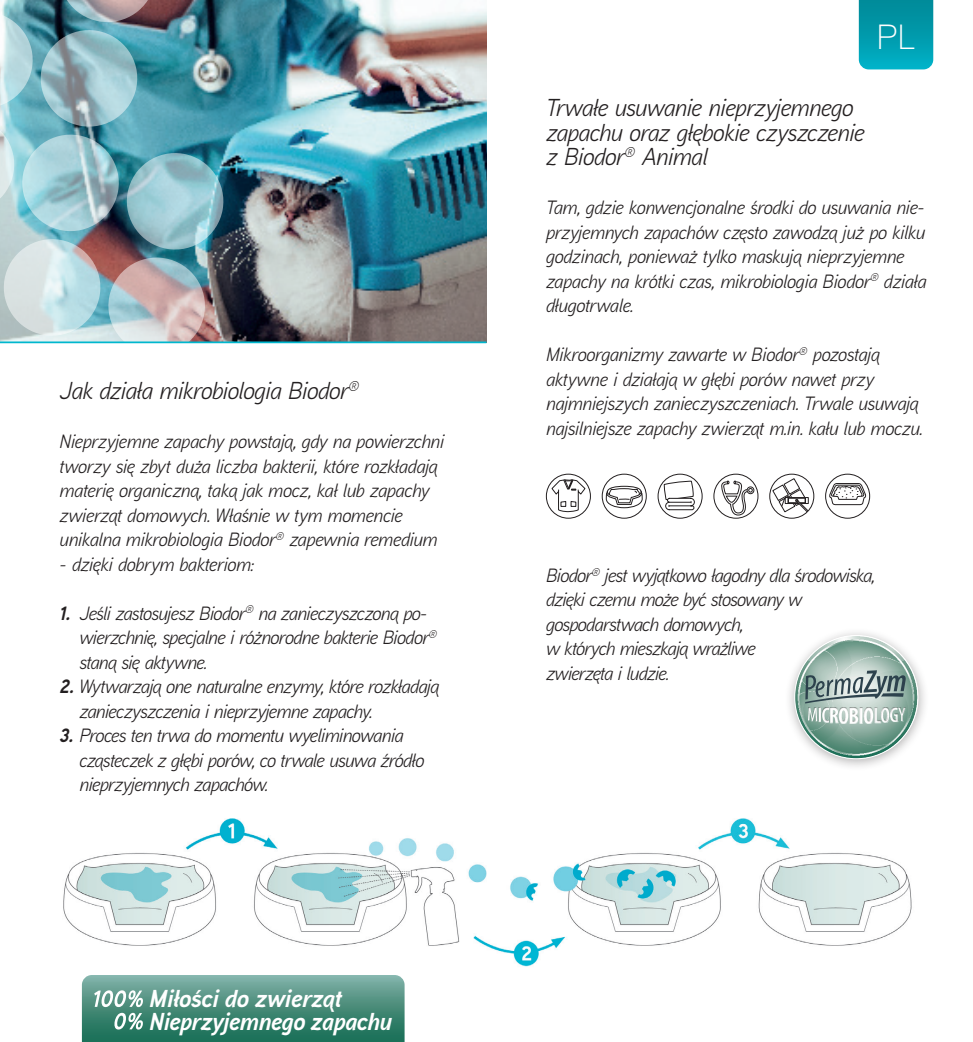
<style>
.page{position:relative;width:973px;height:1042px;background:#fff}
.page>*{position:absolute;margin:0;border:0;box-sizing:border-box;transform-origin:0 0}
.t1{font:300 35px "Aaux Next";color:#fff}
.t2{font:italic 24.5px/24.5px "Aaux Next";letter-spacing:-.02em;color:#231f20}
.t3{font:italic 700 24.5px/22.4px "Aaux Next";letter-spacing:-.02em;color:#fff}
.t4{font:italic 19.25px/24.5px "Aaux Next";letter-spacing:-.025em;color:#231f20}
.s1{font-weight:700}
</style>
<div class="page">
<img style="left:63px;top:818px;width:849px;height:174px">
<img style="left:227px;top:0;width:259px;height:341px">
<svg style="left:858px;top:0;width:75px;height:69px;background:#049daf"></svg>
<div style="left:825px;top:474px;width:44px;height:44px;border:1px solid #231f20;border-radius:50%"></div>
<svg style="left:828px;top:483px;width:37px;height:22px"></svg>
<div style="left:713px;top:474px;width:45px;height:44px;border:1px solid #231f20;border-radius:50%"></div>
<div style="left:746px;top:486px;width:8px;height:8px;border:1px solid #231f20;border-radius:50%"></div>
<svg style="left:720px;top:481px;width:32px;height:35px"></svg>
<div style="left:769px;top:474px;width:45px;height:44px;border:1px solid #231f20;border-radius:50%"></div>
<svg style="left:771px;top:478px;width:37px;height:35px"></svg>
<div style="left:546px;top:474px;width:44px;height:44px;border:1px solid #231f20;border-radius:50%"></div>
<svg style="left:551px;top:479px;width:34px;height:33px"></svg>
<div style="left:601px;top:474px;width:45px;height:44px;border:1px solid #231f20;border-radius:50%"></div>
<svg style="left:605px;top:486px;width:37px;height:22px"></svg>
<div style="left:657px;top:474px;width:45px;height:44px;border:1px solid #231f20;border-radius:50%"></div>
<svg style="left:663px;top:481px;width:31px;height:38px"></svg>
<img style="left:0;top:0;width:227px;height:344px">
<hr style="left:0;top:341px;width:486px;height:2px;background:#00b7ce">
<div style="left:784px;top:627px;width:145px;height:145px;background:#231f20;opacity:.35"></div>
<img style="left:794px;top:635px;width:123px;height:124px;border-radius:62px">
<svg style="left:805px;top:670px;width:100px;height:53px;background:#96a9a7"></svg>
<div style="left:807px;top:708px;width:98px;height:16px;background:#fff;opacity:.75"></div>
<div style="left:807px;top:707px;width:98px;height:16px;background:#231f20;opacity:.75"></div>
<svg style="left:82px;top:975px;width:322px;height:67px;background:#4e907f"></svg>
<p class="t2" style="left:60px;top:377px;width:301px">Jak działa mikrobiologia Biodor<sup>®</sup></p>
<p class="t4" style="left:60px;top:428px;width:386px">Nieprzyjemne zapachy powstają, gdy na powierzchni tworzy się zbyt duża liczba bakterii, które rozkładają materię organiczną, taką jak mocz, kał lub zapachy zwierząt domowych. Właśnie w tym momencie unikalna mikrobiologia Biodor<sup>®</sup> zapewnia remedium</p>
<p class="t4" style="left:60px;top:551px;width:196px">- dzięki dobrym bakteriom:</p>
<p class="t4" style="left:79px;top:600px;width:359px;text-indent:-20px"><span class="s1">1.</span> Jeśli zastosujesz Biodor<sup>®</sup> na zanieczyszczoną po&shy;wierzchnię, specjalne i różnorodne bakterie Biodor<sup>® </sup>staną się aktywne.</p>
<p class="t4" style="left:79px;top:673px;width:361px;text-indent:-20px"><span class="s1">2.</span> Wytwarzają one naturalne enzymy, które rozkładają zanieczyszczenia i nieprzyjemne zapachy.</p>
<p class="t4" style="left:79px;top:722px;width:346px;text-indent:-20px"><span class="s1">3.</span> Proces ten trwa do momentu wyeliminowania cząsteczek z głębi porów, co trwale usuwa źródło nieprzyjemnych zapachów.</p>
<p class="t3" style="left:149px;top:987px;width:244px">Miłości do zwierząt<br>Nieprzyjemnego zapachu</p>
<h1 class="t1" style="left:876px;top:14px;width:40px">PL</h1>
<p class="t2" style="left:546px;top:95px;width:320px">Trwałe usuwanie nieprzyjemnego zapachu oraz głębokie czyszczenie z Biodor<sup>®</sup> Animal</p>
<p class="t4" style="left:546px;top:195px;width:382px">Tam, gdzie konwencjonalne środki do usuwania nie&shy;przyjemnych zapachów często zawodzą już po kilku godzinach, ponieważ tylko maskują nieprzyjemne zapachy na krótki czas, mikrobiologia Biodor<sup>®</sup> działa długotrwale.</p>
<p class="t4" style="left:546px;top:342px;width:378px">Mikroorganizmy zawarte w Biodor<sup>®</sup> pozostają aktywne i działają w głębi porów nawet przy najmniejszych zanieczyszczeniach. Trwale usuwają najsilniejsze zapachy zwierząt m.in. kału lub moczu.</p>
<p class="t4" style="left:546px;top:562px;width:330px">Biodor<sup>®</sup> jest wyjątkowo łagodny dla środowiska, dzięki czemu może być stosowany w gospodarstwach domowych,<br>w których mieszkają wrażliwe<br>zwierzęta i ludzie.</p>
</div>
